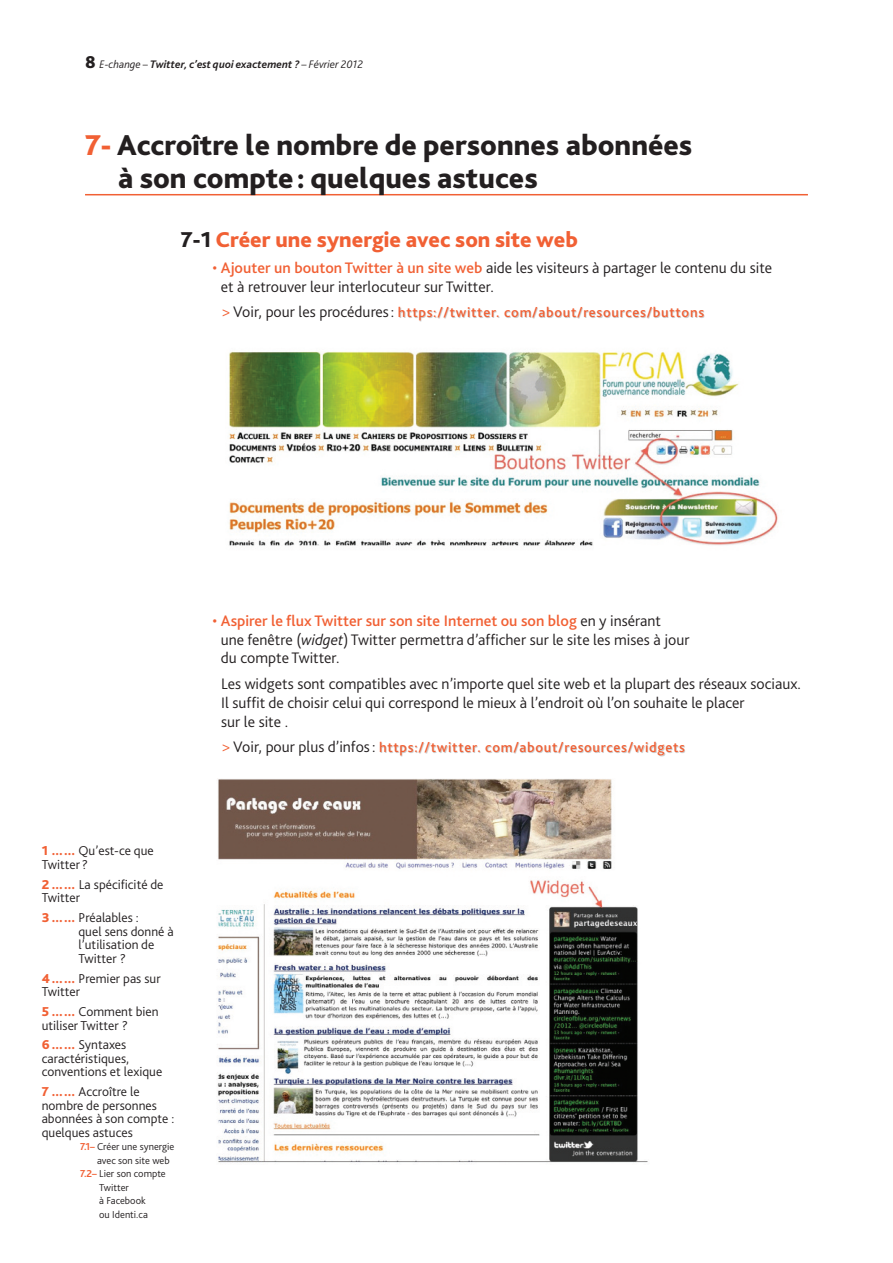
<style>
.page{position:relative;width:893px;height:1263px;background:#fff}
.page>*{position:absolute;margin:0;border:0;box-sizing:border-box;transform-origin:0 0}
.t1{font:800 30px/33px "Bliss 2";color:#231f20}
.t2{font:800 22.5px "Bliss 2";color:#f16034}
.t3{font:300 15.9px/18.9px "Bliss 2";color:#231f20}
.t4{font:500 14.4px "Bliss 2";letter-spacing:.05em;color:#f16034}
.t5{font:300 13.5px/13.5px "Bliss 2";color:#231f20}
.t6{font:italic 700 11.4px "Bliss 2";color:#231f20}
.t7{font:300 10.5px "Bliss 2";color:#231f20}
.s1{font-weight:800;font-style:normal;font-size:18px}
.s2{font-weight:300}
.s3{color:#f16034}
.s4{color:#231f20}
.s5{font-weight:500;color:#f16034}
.s6{font-weight:300;font-size:15.9px}
.s7{font-weight:300;font-size:15.9px;color:#231f20}
.s8{font-weight:800;color:#f16034}
.s9{font-weight:700;color:#f16034}
.s10{font-style:italic}
</style>
<div class="page">
<hr style="left:85px;top:194px;width:723px;height:1px;background:#f16034">
<img style="left:217px;top:779px;width:431px;height:384px">
<img style="left:229px;top:351px;width:549px;height:198px">
<p class="t6" style="left:85px;top:60px;width:280px"><span class="s1">8</span> <span class="s2">E-change –</span> Twitter, c’est quoi exactement ? <span class="s2">– Février 2012</span></p>
<h1 class="t1" style="left:118px;top:131px;width:576px;text-indent:-33px"><span class="s3">7-</span> Accroître le nombre de personnes abonnées à son compte: quelques astuces</h1>
<h2 class="t2" style="left:181px;top:231px;width:399px"><span class="s4">7-1</span> Créer une synergie avec son site web</h2>
<p class="t3" style="left:221px;top:259px;width:553px;text-indent:-8px"><span class="s3">•</span> <span class="s5">Ajouter un bouton Twitter à un site web</span> aide les visiteurs à partager le contenu du site et à retrouver leur interlocuteur sur Twitter.</p>
<p class="t4" style="left:221px;top:307px;width:485px"><span class="s6">&gt;</span> <span class="s7">Voir, pour les procédures:</span> https://twitter. com/about/resources/buttons</p>
<p class="t5" style="left:42px;top:845px;width:114px"><span class="s8">1 ……</span> Qu’est-ce que<br>Twitter ?</p>
<p class="t5" style="left:42px;top:879px;width:123px"><span class="s8">2 ……</span> La spécificité de<br>Twitter</p>
<p class="t5" style="left:79px;top:912px;width:97px;text-indent:-37px"><span class="s8">3 ……</span> Préalables :<br>quel sens donné à l’utilisation de<br>Twitter ?</p>
<p class="t5" style="left:42px;top:973px;width:120px"><span class="s8">4……</span> Premier pas sur<br>Twitter</p>
<p class="t5" style="left:42px;top:1006px;width:118px"><span class="s8">5 ……</span> Comment bien utiliser Twitter ?</p>
<p class="t5" style="left:42px;top:1039px;width:122px"><span class="s8">6 ……</span> Syntaxes caractéristiques, conventions et lexique</p>
<p class="t5" style="left:42px;top:1086px;width:134px"><span class="s8">7 ……</span> Accroître le nombre de personnes abonnées à son compte : quelques astuces</p>
<p class="t7" style="left:80px;top:1143px;width:96px"><span class="s9">7.1–</span> Créer une synergie</p>
<p class="t7" style="left:97px;top:1156px;width:74px">avec son site web</p>
<p class="t7" style="left:80px;top:1170px;width:87px"><span class="s9">7.2–</span> Lier son compte</p>
<p class="t7" style="left:99px;top:1183px;width:31px">Twitter</p>
<p class="t7" style="left:99px;top:1197px;width:48px">à Facebook</p>
<p class="t7" style="left:99px;top:1210px;width:50px">ou Identi.ca</p>
<p class="t3" style="left:221px;top:612px;width:470px;text-indent:-8px"><span class="s3">•</span> <span class="s5">Aspirer le flux Twitter sur son site Internet ou son blog</span> en y insérant<br>une fenêtre (<span class="s10">widget</span>) Twitter permettra d’afficher sur le site les mises à jour du compte Twitter.</p>
<p class="t3" style="left:221px;top:675px;width:581px">Les widgets sont compatibles avec n’importe quel site web et la plupart des réseaux sociaux.<br>Il suffit de choisir celui qui correspond le mieux à l’endroit où l’on souhaite le placer<br>sur le site .</p>
<p class="t4" style="left:221px;top:742px;width:465px"><span class="s6">&gt;</span> <span class="s7">Voir, pour plus d’infos:</span> https://twitter. com/about/resources/widgets</p>
</div>
